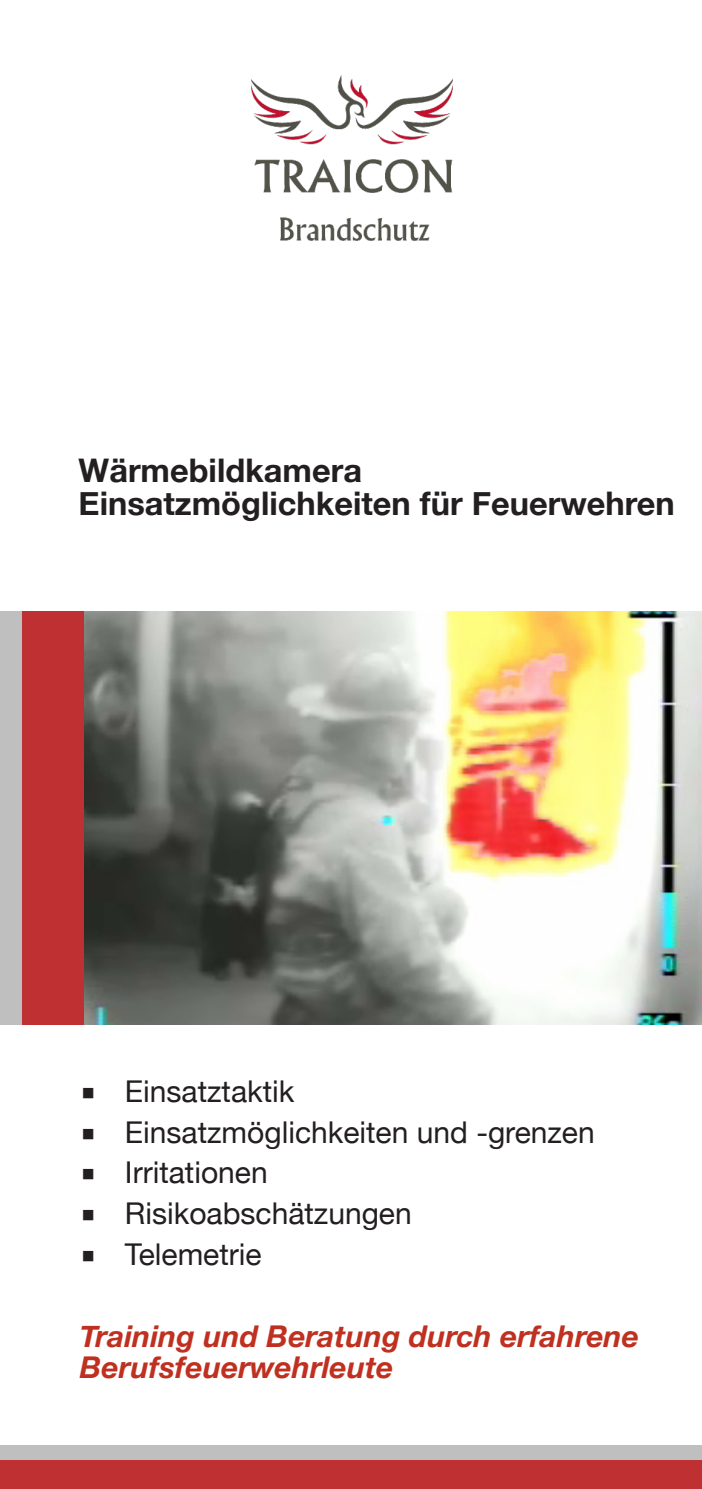
<style>
.page{position:relative;width:702px;height:1489px;background:#fff}
.page>*{position:absolute;margin:0;border:0;box-sizing:border-box;transform-origin:0 0}
.t1{font:700 32.5px/33.5px "Helvetica Neue";color:#231f20}
.t2{font:30px "Helvetica Neue";color:#231f20}
.t3{font:italic 700 30px/30.8px "Helvetica Neue";color:#bf3020}
.s1{font-family:"Lucida Grande"}
</style>
<div class="page">
<img style="left:251px;top:76px;width:202px;height:165px">
<img style="left:39px;top:611px;width:663px;height:413px">
<svg style="left:0;top:611px;width:39px;height:414px;background:#bf8081"></svg>
<div style="left:0;top:1444px;width:702px;height:16px;background:#bfbfbf"></div>
<div style="left:0;top:1460px;width:702px;height:28px;background:#bf3032"></div>
<p class="t1" style="left:79px;top:452px;width:597px">Wärmebildkamera<br>Einsatzmöglichkeiten für Feuerwehren</p>
<p class="t2" style="left:80px;top:1073px;width:216px"><span class="s1">■</span> Einsatztaktik</p>
<p class="t2" style="left:80px;top:1113px;width:516px"><span class="s1">■</span> Einsatzmöglichkeiten und -grenzen</p>
<p class="t2" style="left:80px;top:1154px;width:189px"><span class="s1">■</span> Irritationen</p>
<p class="t2" style="left:80px;top:1195px;width:333px"><span class="s1">■</span> Risikoabschätzungen</p>
<p class="t2" style="left:80px;top:1236px;width:183px"><span class="s1">■</span> Telemetrie</p>
<p class="t3" style="left:80px;top:1320px;width:560px">Training und Beratung durch erfahrene<br>Berufsfeuerwehrleute</p>
</div>
